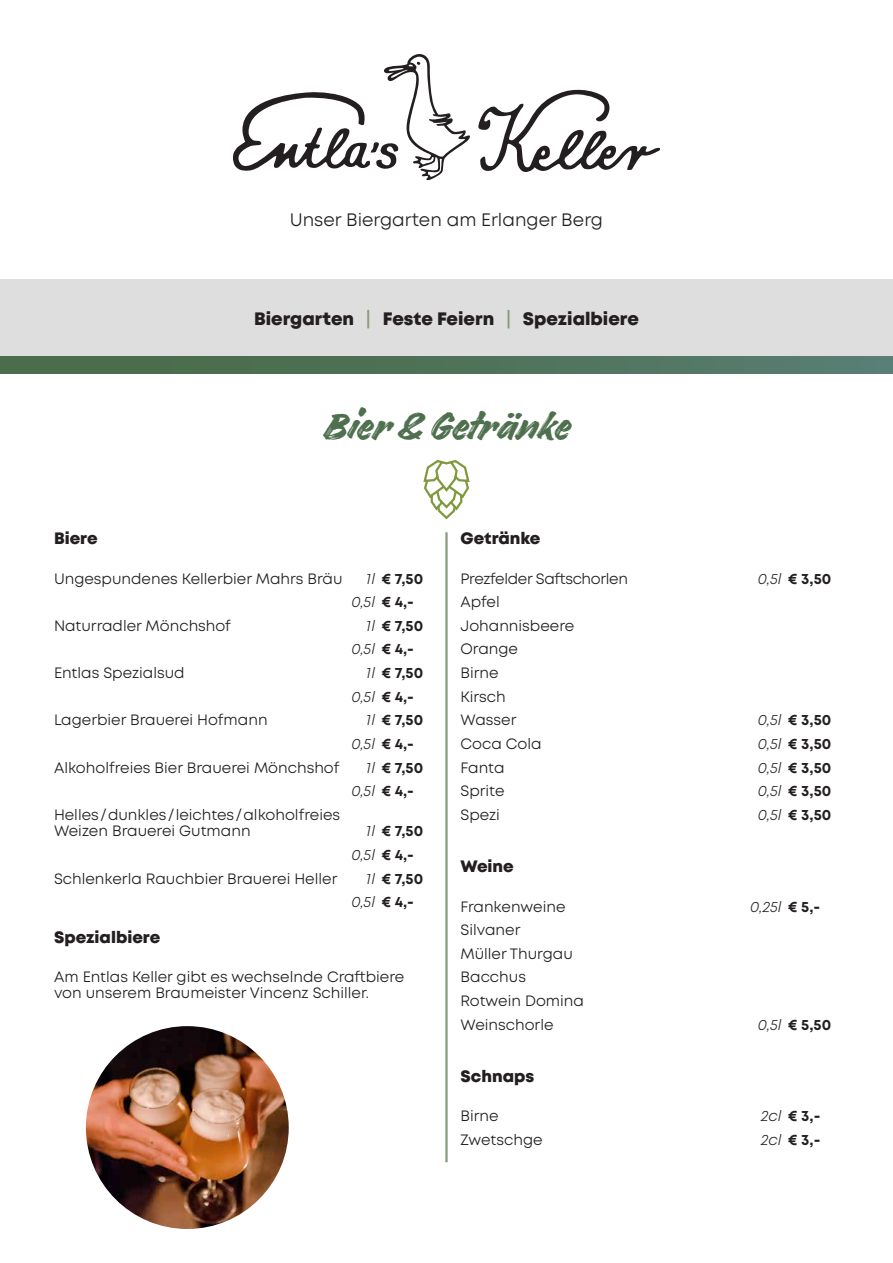
<style>
.page{position:relative;width:893px;height:1263px;background:#fff}
.page>*{position:absolute;margin:0;border:0;box-sizing:border-box;transform-origin:0 0}
.t1{font:45px "Handelson Two";color:#4f704e}
.t2{font:800 18px "Mont";color:#231f20}
.t3{font:18px "Mont";color:#231f20}
.t4{font:800 16.5px "Mont";color:#231f20}
.t5{font:15px/23.7px "Mont";color:#231f20}
.t6{font:700 15px/23.7px "Mont";color:#231f20}
.t7{font:15px "Mont";letter-spacing:-.02em;color:#231f20}
.t8{font:italic 15px "Mont";color:#231f20}
.s1{font-weight:600;color:#859a7a}
.s2{font-weight:400;font-style:italic}
.s3{font-weight:700;font-style:normal}
</style>
<div class="page">
<div style="left:0;top:280px;width:893px;height:76px;background:#dfdede"></div>
<svg style="left:233px;top:54px;width:237px;height:126px"></svg>
<svg style="left:478px;top:90px;width:182px;height:82px"></svg>
<div style="left:0;top:356px;width:893px;height:17px;background:linear-gradient(to right,#486a44,#577d71)"></div>
<hr style="left:445px;top:532px;width:3px;height:630px;background:#859a7a">
<img style="left:86px;top:1026px;width:203px;height:203px;border-radius:101px">
<svg style="left:423px;top:460px;width:47px;height:60px"></svg>
<p class="t3" style="left:290px;top:208px;width:315px">Unser Biergarten am Erlanger Berg</p>
<p class="t2" style="left:254px;top:306px;width:386px">Biergarten <span class="s1">|</span> Feste Feiern <span class="s1">|</span> Spezialbiere</p>
<h1 class="t1" style="left:323px;top:401px;width:248px">Bier &amp; Getränke</h1>
<p class="t4" style="left:54px;top:528px;width:45px">Biere</p>
<p class="t5" style="left:54px;top:567px;width:290px">Ungespundenes Kellerbier Mahrs Bräu</p>
<p class="t6" style="left:351px;top:566px;width:73px;text-indent:15px"><span class="s2">1l</span> € 7,50<br><span class="s2">0,5l</span> € 4,-</p>
<p class="t5" style="left:54px;top:614px;width:179px">Naturradler Mönchshof</p>
<p class="t6" style="left:351px;top:614px;width:73px;text-indent:15px"><span class="s2">1l</span> € 7,50<br><span class="s2">0,5l</span> € 4,-</p>
<p class="t5" style="left:54px;top:661px;width:132px">Entlas Spezialsud</p>
<p class="t6" style="left:351px;top:661px;width:73px;text-indent:15px"><span class="s2">1l</span> € 7,50<br><span class="s2">0,5l</span> € 4,-</p>
<p class="t5" style="left:54px;top:708px;width:215px">Lagerbier Brauerei Hofmann</p>
<p class="t6" style="left:351px;top:708px;width:73px;text-indent:15px"><span class="s2">1l</span> € 7,50<br><span class="s2">0,5l</span> € 4,-</p>
<p class="t5" style="left:54px;top:756px;width:287px">Alkoholfreies Bier Brauerei Mönchshof</p>
<p class="t6" style="left:351px;top:755px;width:73px;text-indent:15px"><span class="s2">1l</span> € 7,50<br><span class="s2">0,5l</span> € 4,-</p>
<p class="t5" style="left:54px;top:806px;width:288px;line-height:16.5px">Helles/dunkles/leichtes/alkoholfreies<br>Weizen Brauerei Gutmann</p>
<p class="t6" style="left:351px;top:819px;width:73px;text-indent:15px"><span class="s2">1l</span> € 7,50<br><span class="s2">0,5l</span> € 4,-</p>
<p class="t5" style="left:54px;top:867px;width:285px">Schlenkerla Rauchbier Brauerei Heller</p>
<p class="t6" style="left:351px;top:866px;width:73px;text-indent:15px"><span class="s2">1l</span> € 7,50<br><span class="s2">0,5l</span> € 4,-</p>
<p class="t4" style="left:54px;top:926px;width:108px">Spezialbiere</p>
<p class="t5" style="left:54px;top:968px;width:352px;line-height:16.5px">Am Entlas Keller gibt es wechselnde Craftbiere von unserem Braumeister Vincenz Schiller.</p>
<p class="t4" style="left:460px;top:528px;width:82px">Getränke</p>
<p class="t7" style="left:460px;top:569px;width:169px">Prezfelder Saftschorlen</p>
<p class="t6" style="left:758px;top:566px;width:75px"><span class="s2">0,5l</span> € 3,50</p>
<p class="t5" style="left:460px;top:590px;width:115px">Apfel<br>Johannisbeere<br>Orange<br>Birne<br>Kirsch<br>Wasser</p>
<p class="t6" style="left:758px;top:708px;width:75px"><span class="s2">0,5l</span> € 3,50</p>
<p class="t5" style="left:460px;top:732px;width:83px">Coca Cola</p>
<p class="t6" style="left:758px;top:732px;width:75px"><span class="s2">0,5l</span> € 3,50</p>
<p class="t5" style="left:460px;top:756px;width:45px">Fanta</p>
<p class="t6" style="left:758px;top:755px;width:75px"><span class="s2">0,5l</span> € 3,50</p>
<p class="t5" style="left:460px;top:779px;width:46px">Sprite</p>
<p class="t6" style="left:758px;top:779px;width:75px"><span class="s2">0,5l</span> € 3,50</p>
<p class="t5" style="left:460px;top:803px;width:41px">Spezi</p>
<p class="t6" style="left:758px;top:803px;width:75px"><span class="s2">0,5l</span> € 3,50</p>
<p class="t4" style="left:460px;top:856px;width:55px">Weine</p>
<p class="t5" style="left:460px;top:894px;width:106px">Frankenweine</p>
<p class="t8" style="left:750px;top:897px;width:72px">0,25l <span class="s3">€ 5,-</span></p>
<p class="t5" style="left:460px;top:918px;width:125px">Silvaner<br>Müller Thurgau<br>Bacchus<br>Rotwein Domina<br>Weinschorle</p>
<p class="t6" style="left:758px;top:1013px;width:75px"><span class="s2">0,5l</span> € 5,50</p>
<p class="t4" style="left:460px;top:1065px;width:75px">Schnaps</p>
<p class="t5" style="left:460px;top:1104px;width:40px">Birne</p>
<p class="t6" style="left:761px;top:1104px;width:61px"><span class="s2">2cl</span> € 3,-</p>
<p class="t5" style="left:460px;top:1128px;width:84px">Zwetschge</p>
<p class="t6" style="left:761px;top:1128px;width:61px"><span class="s2">2cl</span> € 3,-</p>
</div>
